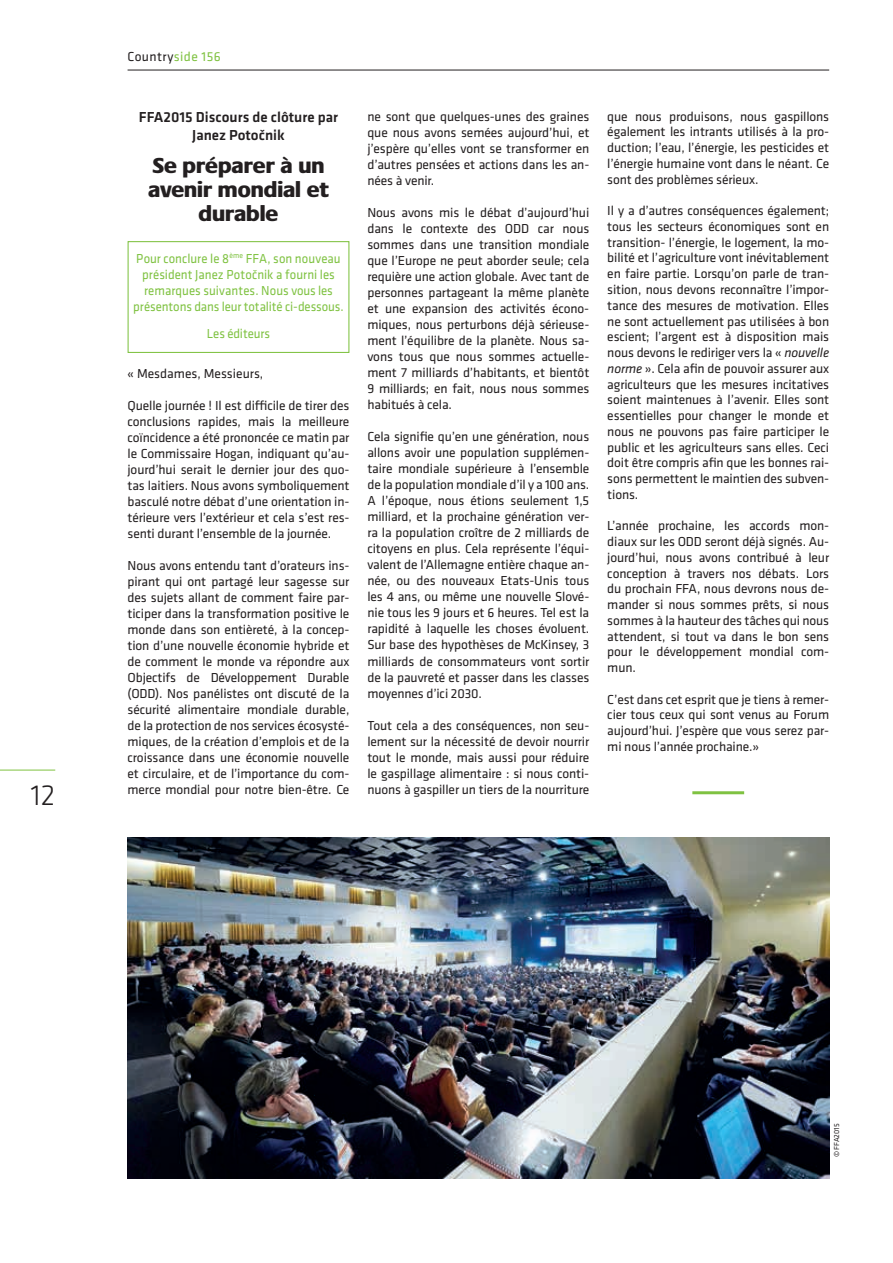
<style>
.page{position:relative;width:893px;height:1263px;background:#fff}
.page>*{position:absolute;margin:0;border:0;box-sizing:border-box;transform-origin:0 0}
.t1{font:300 30px "Klavika";color:#231f20}
.t2{font:800 22.5px/24.3px "Praxis";color:#231f20;text-align:center}
.t3{font:500 15px/18.3px "Klavika";color:#231f20;text-align:center}
.t4{font:13.5px/16px "Klavika";letter-spacing:-.01em;color:#231f20;text-align:justify}
.t5{font:13.5px/16px "Klavika";color:#7fc241;text-align:center;scale:.95 1}
.t6{font:13.5px "Klavika";letter-spacing:.03em;color:#231f20}
.t7{font:7.5px "Klavika";color:#231f20}
.s1{color:#7fc241}
.s2{font-style:italic}
</style>
<div class="page">
<hr style="left:0;top:770px;width:55px;height:1px;background:#7fc241">
<hr style="left:128px;top:70px;width:701px;height:1px;background:#231f20">
<hr style="left:692px;top:791px;width:52px;height:3px;background:#7fc241">
<img style="left:128px;top:838px;width:701px;height:341px">
<div style="left:128px;top:241px;width:221px;height:112px;border:1px solid #7fc241"></div>
<h1 class="t1" style="left:31px;top:779px;width:26px">12</h1>
<p class="t6" style="left:128px;top:49px;width:95px">Country<span class="s1">side 156</span></p>
<p class="t3" style="left:139px;top:108px;width:201px">FFA2015 Discours de clôture par<br>Janez Potočnik</p>
<h2 class="t2" style="left:148px;top:154px;width:182px">Se préparer à un avenir mondial et durable</h2>
<p class="t5" style="left:133px;top:251px;width:223px">Pour conclure le 8<sup>ème</sup> FFA, son nouveau président Janez Potočnik a fourni les remarques suivantes. Nous vous les présentons dans leur totalité ci-dessous.</p>
<p class="t5" style="left:207px;top:325px;width:68px">Les éditeurs</p>
<p class="t4" style="left:128px;top:366px;width:137px">« Mesdames, Messieurs,</p>
<p class="t4" style="left:128px;top:398px;width:223px">Quelle journée ! Il est difficile de tirer des conclusions rapides, mais la meilleure coïncidence a été prononcée ce matin par le Commissaire Hogan, indiquant qu’au&shy;jourd’hui serait le dernier jour des quo&shy;tas laitiers. Nous avons symboliquement basculé notre débat d’une orientation in&shy;térieure vers l’extérieur et cela s’est res&shy;senti durant l’ensemble de la journée.</p>
<p class="t4" style="left:128px;top:558px;width:223px">Nous avons entendu tant d’orateurs ins&shy;pirant qui ont partagé leur sagesse sur des sujets allant de comment faire par&shy;ticiper dans la transformation positive le monde dans son entièreté, à la concep&shy;tion d’une nouvelle économie hybride et de comment le monde va répondre aux Objectifs de Développement Durable (ODD). Nos panélistes ont discuté de la sécurité alimentaire mondiale durable, de la protection de nos services écosysté&shy;miques, de la création d’emplois et de la croissance dans une économie nouvelle et circulaire, et de l’importance du com&shy;merce mondial pour notre bien-être. Ce</p>
<p class="t4" style="left:367px;top:108px;width:223px">ne sont que quelques-unes des graines que nous avons semées aujourd’hui, et j’espère qu’elles vont se transformer en d’autres pensées et actions dans les an&shy;nées à venir.</p>
<p class="t4" style="left:367px;top:204px;width:223px">Nous avons mis le débat d’aujourd’hui dans le contexte des ODD car nous sommes dans une transition mondiale que l’Europe ne peut aborder seule; cela requière une action globale. Avec tant de personnes partageant la même planète et une expansion des activités écono&shy;miques, nous perturbons déjà sérieuse&shy;ment l’équilibre de la planète. Nous sa&shy;vons tous que nous sommes actuelle&shy;ment 7 milliards d’habitants, et bientôt 9 milliards; en fait, nous nous sommes habitués à cela.</p>
<p class="t4" style="left:367px;top:429px;width:223px">Cela signifie qu’en une génération, nous allons avoir une population supplémen&shy;taire mondiale supérieure à l’ensemble de la population mondiale d’il y a 100 ans.<br>A l’époque, nous étions seulement 1,5 milliard, et la prochaine génération ver&shy;ra la population croître de 2 milliards de citoyens en plus. Cela représente l’équi&shy;valent de l’Allemagne entière chaque an&shy;née, ou des nouveaux Etats-Unis tous les 4 ans, ou même une nouvelle Slové&shy;nie tous les 9 jours et 6 heures. Tel est la rapidité à laquelle les choses évoluent.<br>Sur base des hypothèses de McKinsey, 3 milliards de consommateurs vont sortir de la pauvreté et passer dans les classes moyennes d’ici 2030.</p>
<p class="t4" style="left:367px;top:717px;width:223px">Tout cela a des conséquences, non seu&shy;lement sur la nécessité de devoir nourrir tout le monde, mais aussi pour réduire le gaspillage alimentaire : si nous conti&shy;nuons à gaspiller un tiers de la nourriture</p>
<p class="t4" style="left:607px;top:109px;width:223px">que nous produisons, nous gaspillons également les intrants utilisés à la pro&shy;duction; l’eau, l’énergie, les pesticides et l’énergie humaine vont dans le néant. Ce sont des problèmes sérieux.</p>
<p class="t4" style="left:607px;top:203px;width:223px">Il y a d’autres conséquences également; tous les secteurs économiques sont en transition- l’énergie, le logement, la mo&shy;bilité et l’agriculture vont inévitablement en faire partie. Lorsqu’on parle de tran&shy;sition, nous devons reconnaître l’impor&shy;tance des mesures de motivation. Elles ne sont actuellement pas utilisées à bon escient; l’argent est à disposition mais nous devons le rediriger vers la « <span class="s2">nouvelle norme</span> ». Cela afin de pouvoir assurer aux agriculteurs que les mesures incitatives soient maintenues à l’avenir. Elles sont essentielles pour changer le monde et nous ne pouvons pas faire participer le public et les agriculteurs sans elles. Ceci doit être compris afin que les bonnes rai&shy;sons permettent le maintien des subven&shy;tions.</p>
<p class="t4" style="left:607px;top:518px;width:223px">L’année prochaine, les accords mon&shy;diaux sur les ODD seront déjà signés. Au&shy;jourd’hui, nous avons contribué à leur conception à travers nos débats. Lors du prochain FFA, nous devrons nous de&shy;mander si nous sommes prêts, si nous sommes à la hauteur des tâches qui nous attendent, si tout va dans le bon sens pour le développement mondial com&shy;mun.</p>
<p class="t4" style="left:607px;top:691px;width:223px">C’est dans cet esprit que je tiens à remer&shy;cier tous ceux qui sont venus au Forum aujourd’hui. J’espère que vous serez par&shy;mi nous l’année prochaine.»</p>
<p class="t7" style="left:832px;top:1157px;width:35px;rotate:-90deg">© FFA2015</p>
</div>
